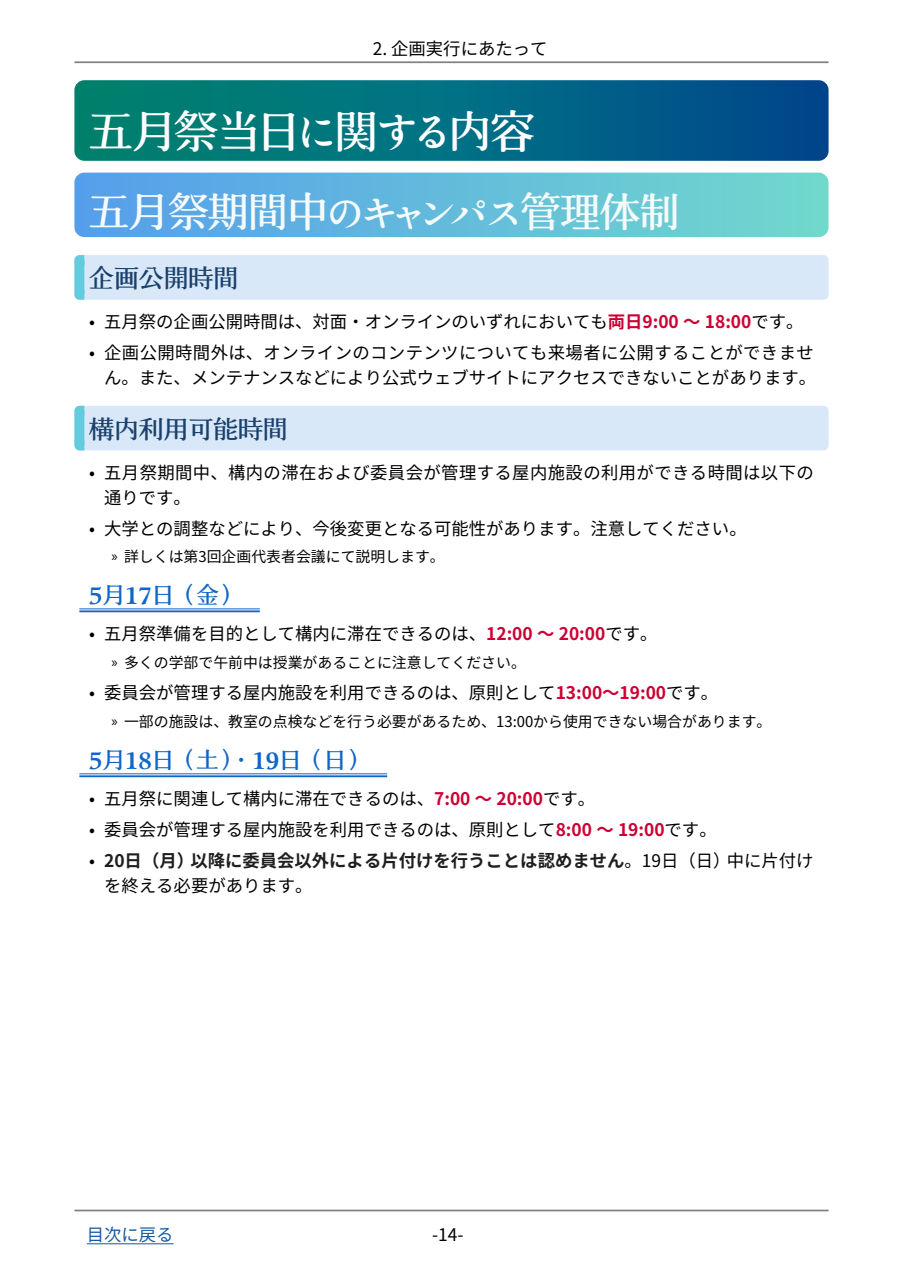
<style>
.page{position:relative;width:903px;height:1275px;background:#fff}
.page>*{position:absolute;margin:0;border:0;box-sizing:border-box;transform-origin:0 0}
.t1{font:43.4px "Kinuta Kinuta Mincho Std N B";letter-spacing:-.015em;color:#fff}
.t2{font:39.73px "Kinuta Kinuta Mincho Std N B";color:#f5fafa}
.t3{font:600 25.38px "Classica Pro";color:#1066c7}
.t4{font:24.85px "Kinuta Kinuta Mincho Std N B";color:#1a416c}
.t5{font:22.4px "Kinuta Kinuta Mincho Std N B";color:#1066c7}
.t6{font:17.32px/31px "Source Han Sans JP";color:#000}
.t7{font:17.32px "Source Han Sans JP";letter-spacing:.025em;color:#000}
.t8{font:700 17.32px "Source Han Sans JP";color:#1e1e1e}
.t9{font:17.32px "Source Han Sans JP";color:#15599f}
.t10{font:14.88px "Source Han Sans JP";color:#000}
.s1{font-family:"Ten Mincho Antique";font-size:41.3px}
.s2{font-family:"Ten Mincho Antique";font-size:37.62px}
.s3{font-weight:700;color:#c03}
.s4{font-family:"Myriad Pro"}
.s5{font-family:"Classica Pro";font-weight:600;font-size:25.38px}
.s6{font-weight:400;color:#000}
</style>
<div class="page">
<hr style="left:74px;top:61px;width:754px;height:2px;background:#000">
<hr style="left:74px;top:1210px;width:754px;height:1px;background:#000">
<hr style="left:87px;top:1243px;width:87px;height:1px;background:#15599f">
<svg style="left:74px;top:80px;width:754px;height:81px;background:#016a80"></svg>
<svg style="left:74px;top:173px;width:754px;height:64px;background:#63bbdb"></svg>
<div style="left:74px;top:255px;width:754px;height:45px;background:#d8e8f9;border-radius:5px"></div>
<div style="left:74px;top:260px;width:10px;height:35px;background:#64cade"></div>
<div style="left:74px;top:406px;width:754px;height:44px;background:#d8e8f9;border-radius:5px"></div>
<div style="left:74px;top:411px;width:10px;height:34px;background:#64cade"></div>
<hr style="left:79px;top:609px;width:181px;height:1px;background:#1066c7">
<hr style="left:79px;top:610px;width:181px;height:2px;background:#1066c7">
<hr style="left:79px;top:773px;width:308px;height:1px;background:#1066c7">
<hr style="left:79px;top:775px;width:308px;height:2px;background:#1066c7">
<p class="t6" style="left:373px;top:34px;width:176px">2. 企画実行にあたって</p>
<h1 class="t1" style="left:89px;top:105px;width:447px">五月祭当日<span class="s1">に</span>関<span class="s1">する</span>内容</h1>
<h2 class="t2" style="left:89px;top:188px;width:592px">五月祭期間中<span class="s2">のキャンパス</span>管理体制</h2>
<h3 class="t4" style="left:89px;top:263px;width:150px">企画公開時間</h3>
<p class="t6" style="left:104px;top:307px;width:701px">五月祭の企画公開時間は、対面・オンラインのいずれにおいても<span class="s3">両日9:00 ～ 18:00</span>です。</p>
<p class="t6" style="left:89px;top:307px;width:7px">•</p>
<p class="t6" style="left:89px;top:338px;width:7px">•</p>
<p class="t7" style="left:104px;top:343px;width:711px">企画公開時間外は、オンラインのコンテンツについても来場者に公開することができませ</p>
<p class="t6" style="left:104px;top:362px;width:713px">ん。また、メンテナンスなどにより公式ウェブサイトにアクセスできないことがあります。</p>
<h3 class="t4" style="left:89px;top:413px;width:200px">構内利用可能時間</h3>
<p class="t7" style="left:104px;top:463px;width:711px">五月祭期間中、構内の滞在および委員会が管理する屋内施設の利用ができる時間は以下の</p>
<p class="t6" style="left:89px;top:457px;width:7px">•</p>
<p class="t6" style="left:89px;top:513px;width:7px">•</p>
<p class="t6" style="left:104px;top:482px;width:644px">通りです。<br>大学との調整などにより、今後変更となる可能性があります。注意してください。</p>
<p class="t10" style="left:112px;top:548px;width:335px"><span class="s4">»</span> 詳しくは第3回企画代表者会議にて説明します。</p>
<p class="t5" style="left:152px;top:582px;width:91px">日（金(</p>
<p class="t5" style="left:89px;top:582px;width:37px">月<span class="s5">5</span></p>
<p class="t6" style="left:104px;top:618px;width:555px">五月祭準備を目的として構内に滞在できるのは、<span class="s3">12:00 ～ 20:00</span>です。</p>
<h3 class="t3" style="left:125px;top:577px;width:28px">17</h3>
<p class="t6" style="left:89px;top:618px;width:7px">•</p>
<p class="t6" style="left:89px;top:678px;width:7px">•</p>
<p class="t10" style="left:112px;top:654px;width:416px"><span class="s4">»</span> 多くの学部で午前中は授業があることに注意してください。</p>
<p class="t6" style="left:104px;top:678px;width:615px">委員会が管理する屋内施設を利用できるのは、原則として<span class="s3">13:00〜19:00</span>です。</p>
<p class="t10" style="left:112px;top:713px;width:661px"><span class="s4">»</span> 一部の施設は、教室の点検などを行う必要があるため、13:00から使用できない場合があります。</p>
<p class="t5" style="left:279px;top:747px;width:91px">日（日(</p>
<p class="t5" style="left:152px;top:747px;width:102px">日（土）・</p>
<p class="t5" style="left:89px;top:747px;width:37px">月<span class="s5">5</span></p>
<p class="t6" style="left:104px;top:783px;width:492px">五月祭に関連して構内に滞在できるのは、<span class="s3">7:00 ～ 20:00</span>です。</p>
<h3 class="t3" style="left:125px;top:742px;width:28px">18</h3>
<h3 class="t3" style="left:252px;top:742px;width:28px">19</h3>
<p class="t6" style="left:89px;top:783px;width:7px">•</p>
<p class="t6" style="left:89px;top:814px;width:7px">•</p>
<p class="t6" style="left:89px;top:845px;width:7px">•</p>
<p class="t6" style="left:104px;top:814px;width:614px">委員会が管理する屋内施設を利用できるのは、原則として<span class="s3">8:00 ～ 19:00</span>です。</p>
<p class="t8" style="left:104px;top:851px;width:91px">20日（月）</p>
<p class="t8" style="left:190px;top:851px;width:542px">以降に委員会以外による片付けを行うことは認めません<span class="s6">。19日（日）</span></p>
<p class="t6" style="left:104px;top:870px;width:210px">を終える必要があります。</p>
<p class="t6" style="left:727px;top:845px;width:88px">中に片付け</p>
<p class="t9" style="left:87px;top:1225px;width:88px">目次に戻る</p>
<p class="t6" style="left:432px;top:1220px;width:33px">-14-</p>
</div>
